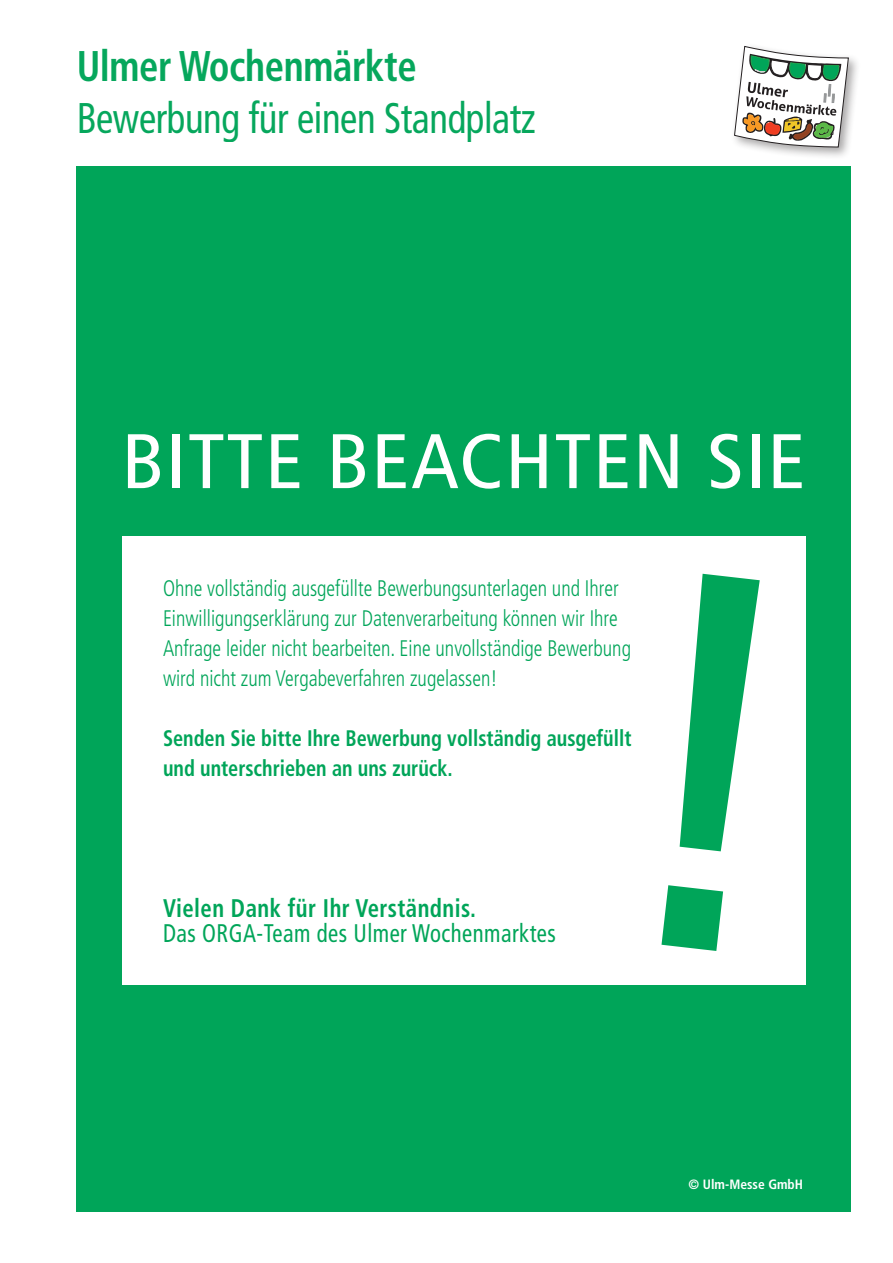
<style>
.page{position:relative;width:893px;height:1263px;background:#fff}
.page>*{position:absolute;margin:0;border:0;box-sizing:border-box;transform-origin:0 0}
.t1{font:condensed 77.1px "Frutiger";letter-spacing:.02em;color:#fff;scale:1.07 1}
.t2{font:condensed 42.9px "Frutiger LT Pro";letter-spacing:-.01em;color:#00a559;scale:.9 1}
.t3{font:700 condensed 42.9px "Frutiger LT Pro";letter-spacing:-.01em;color:#00a559;scale:.9 1}
.t4{font:condensed 25.5px "Frutiger";letter-spacing:.02em;color:#00a559;scale:.89 1}
.t5{font:700 condensed 25.5px "Frutiger";letter-spacing:.02em;color:#00a559;scale:.89 1}
.t6{font:300 condensed 22.5px/30px "Frutiger LT Pro";color:#00a559;scale:.9 1}
.t7{font:700 condensed 22.5px/30px "Frutiger LT Pro";color:#00a559;scale:.9 1}
.t8{font:700 condensed 13.5px "Frutiger LT Pro";color:#fff}
</style>
<div class="page">
<div style="left:77px;top:167px;width:774px;height:1045px;background:#00a559"></div>
<div style="left:122px;top:536px;width:683px;height:449px;background:#fff"></div>
<svg style="left:661px;top:574px;width:99px;height:377px"></svg>
<div style="left:731px;top:43px;width:130px;height:117px;background:#231f20;opacity:.4"></div>
<svg style="left:734px;top:46px;width:115px;height:101px"></svg>
<h2 class="t3" style="left:77px;top:41px;width:379px">Ulmer Wochenmärkte</h2>
<h2 class="t2" style="left:77px;top:93px;width:512px">Bewerbung für einen Standplatz</h2>
<h1 class="t1" style="left:122px;top:416px;width:641px">BITTE BEACHTEN SIE</h1>
<p class="t6" style="left:163px;top:573px;width:522px">Ohne vollständig ausgefüllte Bewerbungsunterlagen und Ihrer Einwilligungserklärung zur Datenverarbeitung können wir Ihre Anfrage leider nicht bearbeiten. Eine unvollständige Bewerbung wird nicht zum Vergabeverfahren zugelassen!</p>
<p class="t7" style="left:163px;top:723px;width:522px">Senden Sie bitte Ihre Bewerbung vollständig ausgefüllt und unterschrieben an uns zurück.</p>
<p class="t5" style="left:163px;top:892px;width:353px">Vielen Dank für Ihr Verständnis.</p>
<p class="t4" style="left:163px;top:918px;width:443px">Das ORGA-Team des Ulmer Wochenmarktes</p>
<p class="t8" style="left:688px;top:1176px;width:116px">© Ulm-Messe GmbH</p>
</div>
